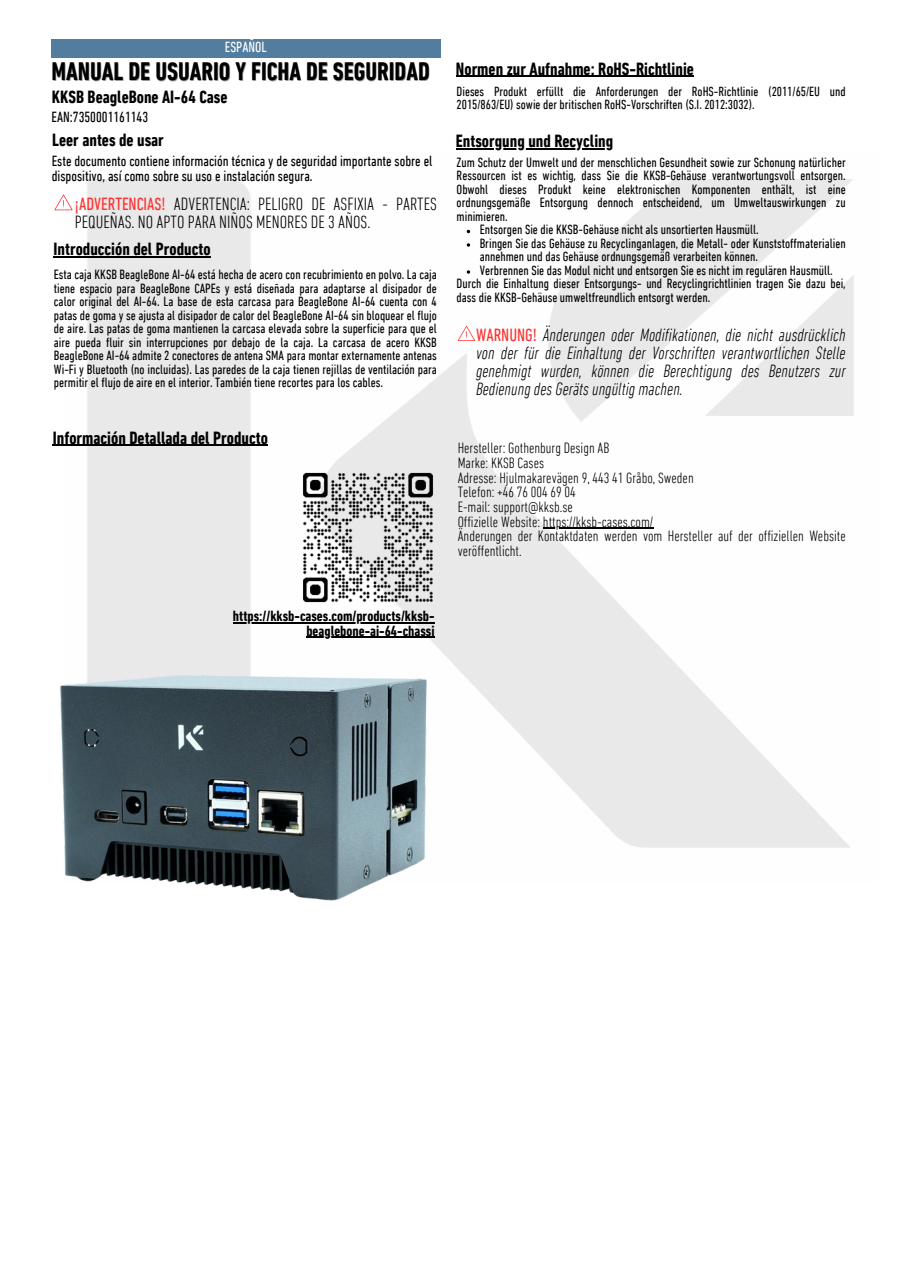
<style>
.page{position:relative;width:897px;height:1264px;background:#fff}
.page>*{position:absolute;margin:0;border:0;box-sizing:border-box;transform-origin:0 0}
.t1{font:700 condensed 25.8px "DIN Next LT Pro";color:#000}
.t2{font:italic 300 condensed 18px/18px "DIN Next LT Pro";color:#000;text-align:justify}
.t3{font:700 condensed 18px "DIN Next LT Pro";color:#000}
.t4{font:300 condensed 18px/18px "DIN Next LT Pro";color:#000}
.t5{font:300 condensed 15.15px "DIN Next LT Pro";color:#000}
.t6{font:condensed 15px/14.7px "DIN Next LT Pro";color:#000}
.t7{font:700 condensed 15px "DIN Next LT Pro";color:#000}
.t8{font:condensed 15px "DIN Next LT Pro";color:#fff}
.t9{font:condensed 13.65px/13.5px "DIN Next LT Pro";color:#000;text-align:justify}
.t10{font:condensed 13.5px/13.5px "DIN Next LT Pro";color:#000}
.s1{font-weight:400;color:#ff3131}
.s2{font-weight:400;font-style:normal;color:#ff3131}
</style>
<div class="page">
<div style="left:52px;top:39px;width:389px;height:18px;background:#537d9f"></div>
<img style="left:63px;top:179px;width:791px;height:669px">
<img style="left:60px;top:671px;width:374px;height:230px">
<img style="left:301px;top:470px;width:134px;height:134px">
<hr style="left:233px;top:622px;width:201px;height:1px;background:#000">
<hr style="left:306px;top:637px;width:128px;height:1px;background:#000">
<hr style="left:53px;top:444px;width:215px;height:2px;background:#000">
<svg style="left:458px;top:326px;width:17px;height:15px"></svg>
<hr style="left:456px;top:148px;width:157px;height:1px;background:#000">
<svg style="left:467px;top:243px;width:3px;height:4px"></svg>
<svg style="left:467px;top:270px;width:3px;height:4px"></svg>
<hr style="left:543px;top:527px;width:110px;height:2px;background:#000">
<hr style="left:456px;top:76px;width:238px;height:1px;background:#000">
<svg style="left:54px;top:194px;width:18px;height:16px"></svg>
<hr style="left:54px;top:256px;width:157px;height:2px;background:#000">
<h3 class="t8" style="left:225px;top:41px;width:43px">ESPAÑOL</h3>
<p class="t1" style="left:52px;top:61px;width:379px">MANUAL DE USUARIO Y FICHA DE SEGURIDAD</p>
<p class="t3" style="left:52px;top:89px;width:177px">KKSB BeagleBone AI-64 Case</p>
<p class="t6" style="left:52px;top:111px;width:98px">EAN:7350001161143</p>
<h3 class="t3" style="left:52px;top:132px;width:113px">Leer antes de usar</h3>
<p class="t6" style="left:52px;top:155px;width:382px">Este documento contiene información técnica y de seguridad importante sobre el dispositivo, así como sobre su uso e instalación segura.</p>
<h2 class="t4" style="left:75px;top:196px;width:363px"><span class="s1">¡ADVERTENCIAS!</span> ADVERTENCIA: PELIGRO DE ASFIXIA - PARTES<br>PEQUEÑAS. NO APTO PARA NIÑOS MENORES DE 3 AÑOS.</h2>
<h3 class="t3" style="left:54px;top:242px;width:158px">Introducción del Producto</h3>
<p class="t9" style="left:54px;top:269px;width:384px">Esta caja KKSB BeagleBone AI-64 está hecha de acero con recubrimiento en polvo. La caja tiene espacio para BeagleBone CAPEs y está diseñada para adaptarse al disipador de calor original del AI-64. La base de esta carcasa para BeagleBone AI-64 cuenta con 4 patas de goma y se ajusta al disipador de calor del BeagleBone AI-64 sin bloquear el flujo de aire. Las patas de goma mantienen la carcasa elevada sobre la superficie para que el aire pueda fluir sin interrupciones por debajo de la caja. La carcasa de acero KKSB BeagleBone AI-64 admite 2 conectores de antena SMA para montar externamente antenas Wi-Fi y Bluetooth (no incluidas). Las paredes de la caja tienen rejillas de ventilación para permitir el flujo de aire en el interior. También tiene recortes para los cables.</p>
<p class="t3" style="left:53px;top:430px;width:217px">Información Detallada del Producto</p>
<h6 class="t3" style="left:456px;top:61px;width:239px">Normen zur Aufnahme: RoHS-Richtlinie</h6>
<p class="t10" style="left:456px;top:85px;width:390px">Dieses Produkt erfüllt die Anforderungen der RoHS-Richtlinie (2011/65/EU und<br>2015/863/EU) sowie der britischen RoHS-Vorschriften (S.I. 2012:3032).</p>
<p class="t3" style="left:456px;top:133px;width:159px">Entsorgung und Recycling</p>
<h4 class="t9" style="left:456px;top:157px;width:390px">Zum Schutz der Umwelt und der menschlichen Gesundheit sowie zur Schonung natürlicher Ressourcen ist es wichtig, dass Sie die KKSB-Gehäuse verantwortungsvoll entsorgen.<br>Obwohl dieses Produkt keine elektronischen Komponenten enthält, ist eine ordnungsgemäße Entsorgung dennoch entscheidend, um Umweltauswirkungen zu minimieren.</h4>
<p class="t9" style="left:480px;top:224px;width:280px">Entsorgen Sie die KKSB-Gehäuse nicht als unsortierten Hausmüll.</p>
<p class="t9" style="left:480px;top:238px;width:367px">Bringen Sie das Gehäuse zu Recyclinganlagen, die Metall- oder Kunststoffmaterialien annehmen und das Gehäuse ordnungsgemäß verarbeiten können.</p>
<p class="t9" style="left:480px;top:265px;width:354px">Verbrennen Sie das Modul nicht und entsorgen Sie es nicht im regulären Hausmüll.</p>
<p class="t9" style="left:456px;top:278px;width:390px">Durch die Einhaltung dieser Entsorgungs- und Recyclingrichtlinien tragen Sie dazu bei, dass die KKSB-Gehäuse umweltfreundlich entsorgt werden.</p>
<p class="t2" style="left:476px;top:327px;width:371px"><span class="s2">WARNUNG!</span> Änderungen oder Modifikationen, die nicht ausdrücklich von der für die Einhaltung der Vorschriften verantwortlichen Stelle genehmigt wurden, können die Berechtigung des Benutzers zur Bedienung des Geräts ungültig machen.</p>
<p class="t5" style="left:458px;top:442px;width:153px">Hersteller: Gothenburg Design AB</p>
<p class="t5" style="left:458px;top:456px;width:88px">Marke: KKSB Cases</p>
<p class="t5" style="left:458px;top:471px;width:237px">Adresse: Hjulmakarevägen 9, 443 41 Gråbo, Sweden</p>
<h3 class="t5" style="left:458px;top:486px;width:120px">Telefon: +46 76 004 69 04</h3>
<h5 class="t5" style="left:458px;top:500px;width:117px">E-mail: support@kksb.se</h5>
<h3 class="t5" style="left:458px;top:515px;width:197px">Offizielle Website: https://kksb-cases.com/</h3>
<p class="t5" style="left:458px;top:530px;width:389px">Änderungen der Kontaktdaten werden vom Hersteller auf der offiziellen Website</p>
<p class="t5" style="left:458px;top:544px;width:65px">veröffentlicht.</p>
<p class="t7" style="left:233px;top:610px;width:203px">https://kksb-cases.com/products/kksb-</p>
<h3 class="t7" style="left:306px;top:624px;width:130px">beaglebone-ai-64-chassi</h3>
</div>
